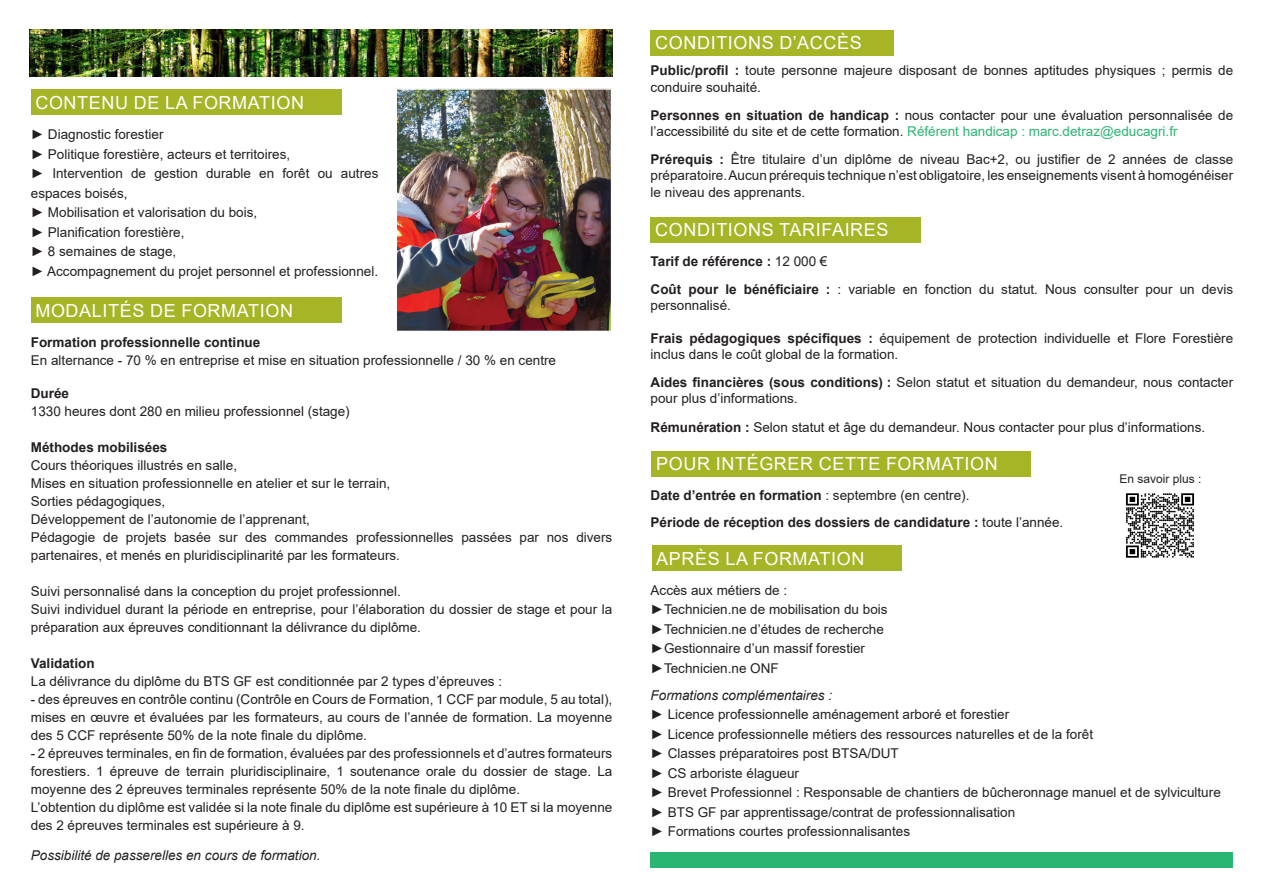
<style>
.page{position:relative;width:1263px;height:893px;background:#fff}
.page>*{position:absolute;margin:0;border:0;box-sizing:border-box;transform-origin:0 0}
.t1{font:18px "Arial";letter-spacing:.035em;color:#fff}
.t2{font:13.5px/18px "Arial";color:#231f20}
.t3{font:700 13.5px "Arial";color:#231f20}
.t4{font:italic 13.5px "Arial";color:#231f20}
.t5{font:12px "Arial";color:#231f20}
.s1{font-weight:700}
.s2{color:#2bb572}
.s3{font-weight:400}
</style>
<div class="page">
<div style="left:31px;top:298px;width:310px;height:25px;background:#a5b526"></div>
<div style="left:651px;top:217px;width:270px;height:25px;background:#a5b526"></div>
<div style="left:652px;top:451px;width:379px;height:25px;background:#a5b526"></div>
<div style="left:651px;top:30px;width:243px;height:26px;background:#a5b526"></div>
<div style="left:31px;top:90px;width:310px;height:25px;background:#a5b526"></div>
<div style="left:652px;top:545px;width:249px;height:26px;background:#a5b526"></div>
<img style="left:1126px;top:493px;width:69px;height:65px">
<img style="left:398px;top:91px;width:211px;height:238px">
<div style="left:395px;top:88px;width:217px;height:244px;border:2px solid #fff"></div>
<img style="left:30px;top:30px;width:582px;height:47px">
<div style="left:651px;top:851px;width:582px;height:16px;background:#2bb572"></div>
<p class="t1" style="left:35px;top:90px;width:270px">CONTENU DE LA FORMATION</p>
<p class="t2" style="left:31px;top:125px;width:134px">► Diagnostic forestier</p>
<p class="t2" style="left:31px;top:145px;width:261px">► Politique forestière, acteurs et territoires,</p>
<p class="t2" style="left:31px;top:164px;width:349px;line-height:19.5px">► Intervention de gestion durable en forêt ou autres espaces boisés,</p>
<p class="t2" style="left:31px;top:203px;width:228px">► Mobilisation et valorisation du bois,</p>
<p class="t2" style="left:31px;top:223px;width:155px">► Planification forestière,</p>
<p class="t2" style="left:31px;top:242px;width:147px">► 8 semaines de stage,</p>
<p class="t2" style="left:31px;top:262px;width:349px">► Accompagnement du projet personnel et professionnel.</p>
<p class="t1" style="left:35px;top:298px;width:259px">MODALITÉS DE FORMATION</p>
<p class="t3" style="left:31px;top:333px;width:231px">Formation professionnelle continue</p>
<p class="t2" style="left:31px;top:351px;width:527px">En alternance - 70 % en entreprise et mise en situation professionnelle / 30 % en centre</p>
<p class="t3" style="left:31px;top:384px;width:40px">Durée</p>
<p class="t2" style="left:31px;top:402px;width:320px">1330 heures dont 280 en milieu professionnel (stage)</p>
<p class="t3" style="left:31px;top:438px;width:138px">Méthodes mobilisées</p>
<p class="t2" style="left:31px;top:456px;width:208px">Cours théoriques illustrés en salle,</p>
<p class="t2" style="left:31px;top:474px;width:361px">Mises en situation professionnelle en atelier et sur le terrain,</p>
<p class="t2" style="left:31px;top:492px;width:136px">Sorties pédagogiques,</p>
<p class="t2" style="left:31px;top:510px;width:281px">Développement de l’autonomie de l’apprenant,</p>
<p class="t2" style="left:31px;top:528px;width:583px">Pédagogie de projets basée sur des commandes professionnelles passées par nos divers partenaires, et menés en pluridisciplinarité par les formateurs.</p>
<p class="t2" style="left:31px;top:582px;width:371px">Suivi personnalisé dans la conception du projet professionnel.</p>
<p class="t2" style="left:31px;top:600px;width:583px">Suivi individuel durant la période en entreprise, pour l’élaboration du dossier de stage et pour la préparation aux épreuves conditionnant la délivrance du diplôme.</p>
<p class="t3" style="left:31px;top:654px;width:65px">Validation</p>
<p class="t2" style="left:31px;top:672px;width:473px">La délivrance du diplôme du BTS GF est conditionnée par 2 types d’épreuves :</p>
<p class="t2" style="left:31px;top:690px;width:583px;text-align:justify">- des épreuves en contrôle continu (Contrôle en Cours de Formation, 1 CCF par module, 5 au total), mises en œuvre et évaluées par les formateurs, au cours de l’année de formation. La moyenne des 5 CCF représente 50% de la note finale du diplôme.</p>
<p class="t2" style="left:31px;top:744px;width:583px;text-align:justify">- 2 épreuves terminales, en fin de formation, évaluées par des professionnels et d’autres formateurs forestiers. 1 épreuve de terrain pluridisciplinaire, 1 soutenance orale du dossier de stage. La moyenne des 2 épreuves terminales représente 50% de la note finale du diplôme.</p>
<p class="t2" style="left:31px;top:798px;width:583px">L’obtention du diplôme est validée si la note finale du diplôme est supérieure à 10 ET si la moyenne des 2 épreuves terminales est supérieure à 9.</p>
<p class="t4" style="left:31px;top:847px;width:291px">Possibilité de passerelles en cours de formation.</p>
<p class="t1" style="left:655px;top:31px;width:208px">CONDITIONS D’ACCÈS</p>
<p class="t2" style="left:651px;top:62px;width:584px;line-height:16.2px"><span class="s1">Public/profil :</span> toute personne majeure disposant de bonnes aptitudes physiques ; permis de conduire souhaité.</p>
<p class="t2" style="left:651px;top:107px;width:584px;line-height:16.2px"><span class="s1">Personnes en situation de handicap :</span> nous contacter pour une évaluation personnalisée de l’accessibilité du site et de cette formation. <span class="s2">Référent handicap : marc.detraz@educagri.fr</span></p>
<p class="t2" style="left:651px;top:151px;width:584px;line-height:16.2px;text-align:justify"><span class="s1">Prérequis :</span> Être titulaire d’un diplôme de niveau Bac+2, ou justifier de 2 années de classe préparatoire. Aucun prérequis technique n’est obligatoire, les enseignements visent à homogénéiser le niveau des apprenants.</p>
<p class="t1" style="left:655px;top:217px;width:235px">CONDITIONS TARIFAIRES</p>
<p class="t3" style="left:651px;top:252px;width:178px">Tarif de référence : <span class="s3">12 000 €</span></p>
<p class="t2" style="left:651px;top:281px;width:584px;line-height:16.2px"><span class="s1">Coût pour le bénéficiaire :</span> : variable en fonction du statut. Nous consulter pour un devis personnalisé.</p>
<p class="t2" style="left:651px;top:330px;width:584px;line-height:16.2px"><span class="s1">Frais pédagogiques spécifiques :</span> équipement de protection individuelle et Flore Forestière inclus dans le coût global de la formation.</p>
<p class="t2" style="left:651px;top:374px;width:584px;line-height:16.2px"><span class="s1">Aides financières (sous conditions) :</span> Selon statut et situation du demandeur, nous contacter pour plus d’informations.</p>
<p class="t2" style="left:651px;top:418px;width:556px"><span class="s1">Rémunération :</span> Selon statut et âge du demandeur. Nous contacter pour plus d’informations.</p>
<p class="t1" style="left:656px;top:451px;width:343px">POUR INTÉGRER CETTE FORMATION</p>
<p class="t3" style="left:651px;top:486px;width:320px">Date d’entrée en formation <span class="s3">: septembre (en centre).</span></p>
<p class="t3" style="left:651px;top:513px;width:414px">Période de réception des dossiers de candidature : <span class="s3">toute l’année.</span></p>
<p class="t5" style="left:1119px;top:470px;width:84px">En savoir plus :</p>
<p class="t1" style="left:656px;top:546px;width:210px">APRÈS LA FORMATION</p>
<p class="t2" style="left:651px;top:581px;width:138px">Accès aux métiers de :</p>
<p class="t2" style="left:651px;top:600px;width:238px">►Technicien.ne de mobilisation du bois</p>
<p class="t2" style="left:651px;top:620px;width:235px">►Technicien.ne d’études de recherche</p>
<p class="t2" style="left:651px;top:639px;width:216px">►Gestionnaire d’un massif forestier</p>
<p class="t2" style="left:651px;top:659px;width:130px">►Technicien.ne ONF</p>
<p class="t4" style="left:651px;top:686px;width:183px">Formations complémentaires :</p>
<p class="t2" style="left:651px;top:705px;width:360px">► Licence professionnelle aménagement arboré et forestier</p>
<p class="t2" style="left:651px;top:725px;width:444px">► Licence professionnelle métiers des ressources naturelles et de la forêt</p>
<p class="t2" style="left:651px;top:744px;width:250px">► Classes préparatoires post BTSA/DUT</p>
<p class="t2" style="left:651px;top:764px;width:150px">► CS arboriste élagueur</p>
<p class="t2" style="left:651px;top:783px;width:572px">► Brevet Professionnel : Responsable de chantiers de bûcheronnage manuel et de sylviculture</p>
<p class="t2" style="left:651px;top:803px;width:366px">► BTS GF par apprentissage/contrat de professionnalisation</p>
<p class="t2" style="left:651px;top:822px;width:261px">► Formations courtes professionnalisantes</p>
</div>
